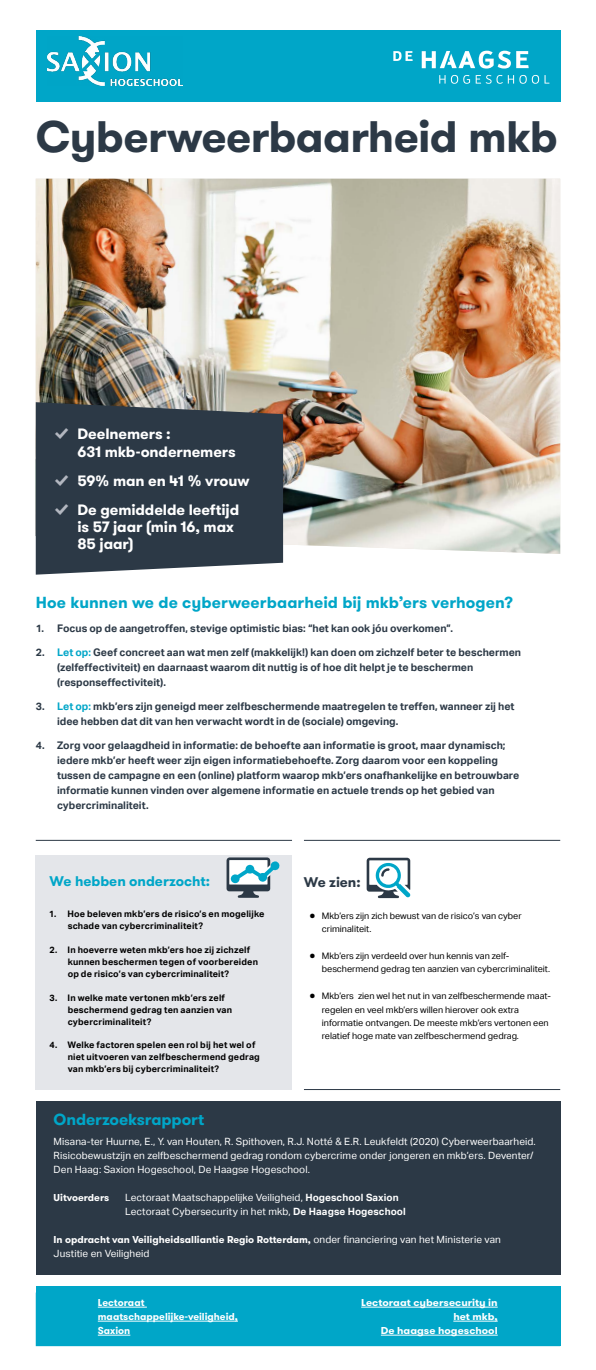
<style>
.page{position:relative;width:596px;height:1370px;background:#fff}
.page>*{position:absolute;margin:0;border:0;box-sizing:border-box;transform-origin:0 0}
.t1{font:700 44px "GT Walsheim Pro";letter-spacing:-.015em;color:#2c3946}
.t2{font:700 16px "GT Walsheim Pro";letter-spacing:.005em;color:#00a6c8}
.t3{font:700 15px/17.2px "GT Walsheim Pro";letter-spacing:-.005em;color:#fff}
.t4{font:700 14px "GT Walsheim Pro";color:#00a6c8}
.t5{font:700 14px "GT Walsheim Pro";letter-spacing:-.005em;color:#2c3946}
.t6{font:700 10.5px/15px "Aktiv Grotesk";color:#2c3946}
.t7{font:10px/14px "Aktiv Grotesk";letter-spacing:.01em;color:#fff}
.t8{font:700 10px/14px "GT Walsheim Pro";color:#fff}
.t9{font:700 10px/14px "GT Walsheim Pro";color:#fff;text-align:right;scale:1.06 1}
.t10{font:700 9px/11.9px "Aktiv Grotesk";letter-spacing:.015em;color:#000}
.t11{font:9px/13.4px "Aktiv Grotesk";color:#000}
.s1{font-family:"Modern Pictograms";font-weight:400;font-size:18.8px;color:#b3b7c0}
.s2{color:#00a6c8}
.s3{font-weight:700}
.s4{font-family:"Aktiv Grotesk";font-weight:400}
</style>
<div class="page">
<div style="left:36px;top:855px;width:256px;height:234px;background:#e4e6ea"></div>
<img style="left:36px;top:179px;width:524px;height:375px">
<svg style="left:36px;top:402px;width:247px;height:172px;background:#36424d"></svg>
<hr style="left:36px;top:839px;width:256px;height:1px;background:#2c3946">
<hr style="left:304px;top:839px;width:256px;height:1px;background:#2c3946">
<hr style="left:304px;top:1088px;width:256px;height:1px;background:#2c3946">
<div style="left:36px;top:30px;width:524px;height:71px;background:#00a6c8"></div>
<svg style="left:393px;top:51px;width:156px;height:33px"></svg>
<img style="left:48px;top:36px;width:134px;height:49px">
<svg style="left:366px;top:857px;width:44px;height:41px"></svg>
<svg style="left:226px;top:857px;width:53px;height:40px"></svg>
<div style="left:36px;top:1286px;width:524px;height:59px;background:#00a6c8"></div>
<hr style="left:361px;top:1306px;width:136px;height:1px;background:#fff">
<hr style="left:453px;top:1320px;width:44px;height:1px;background:#fff">
<hr style="left:380px;top:1334px;width:117px;height:1px;background:#fff">
<hr style="left:98px;top:1306px;width:49px;height:1px;background:#fff">
<hr style="left:98px;top:1320px;width:140px;height:1px;background:#fff">
<hr style="left:98px;top:1334px;width:32px;height:1px;background:#fff">
<div style="left:36px;top:1101px;width:524px;height:173px;background:#2c3946"></div>
<h1 class="t1" style="left:36px;top:108px;width:523px">Cyberweerbaarheid mkb</h1>
<h3 class="t3" style="left:77px;top:425px;width:160px;text-indent:-24px"><span class="s1">%</span> Deelnemers :<br>631 mkb-ondernemers</h3>
<h3 class="t3" style="left:54px;top:466px;width:197px;line-height:29.2px"><span class="s1">%</span> 59% man en 41 % vrouw <span class="s1">%</span> De gemiddelde leeftijd</h3>
<h3 class="t3" style="left:77px;top:518px;width:158px">is 57 jaar (min 16, max<br>85 jaar)</h3>
<h2 class="t2" style="left:36px;top:591px;width:478px">Hoe kunnen we de cyberweerbaarheid bij mkb’ers verhogen?</h2>
<p class="t6" style="left:36px;top:620px;width:418px">1. Focus op de aangetroffen, stevige optimistic bias: “het kan ook jóu overkomen”.</p>
<p class="t6" style="left:57px;top:644px;width:465px;text-indent:-21px">2. <span class="s2">Let op:</span> Geef concreet aan wat men zelf (makkelijk!) kan doen om zichzelf beter te beschermen (zelfeffectiviteit) en daarnaast waarom dit nuttig is of hoe dit helpt je te beschermen (responseffectiviteit).</p>
<p class="t6" style="left:57px;top:698px;width:459px;text-indent:-21px">3. <span class="s2">Let op:</span> mkb’ers zijn geneigd meer zelfbeschermende maatregelen te treffen, wanneer zij het idee hebben dat dit van hen verwacht wordt in de (sociale) omgeving.</p>
<p class="t6" style="left:57px;top:737px;width:463px;text-indent:-21px">4. Zorg voor gelaagdheid in informatie: de behoefte aan informatie is groot, maar dynamisch; iedere mkb’er heeft weer zijn eigen informatiebehoefte. Zorg daarom voor een koppeling tussen de campagne en een (online) platform waarop mkb’ers onafhankelijke en betrouwbare informatie kunnen vinden over algemene informatie en actuele trends op het gebied van cybercriminaliteit.</p>
<h3 class="t4" style="left:50px;top:871px;width:162px">We hebben onderzocht:</h3>
<p class="t10" style="left:68px;top:908px;width:198px;text-indent:-18px">1. Hoe beleven mkb’ers de risico’s en mogelijke schade van cybercriminaliteit?</p>
<p class="t10" style="left:68px;top:943px;width:192px;text-indent:-18px">2. In hoeverre weten mkb’ers hoe zij zichzelf kunnen beschermen tegen of voorbereiden op de risico’s van cybercriminaliteit?</p>
<p class="t10" style="left:68px;top:991px;width:166px;text-indent:-18px">3. In welke mate vertonen mkb’ers zelf beschermend gedrag ten aanzien van cybercriminaliteit?</p>
<p class="t10" style="left:68px;top:1039px;width:193px;text-indent:-18px">4. Welke factoren spelen een rol bij het wel of niet uitvoeren van zelfbeschermend gedrag van mkb’ers bij cybercriminaliteit?</p>
<h3 class="t5" style="left:304px;top:873px;width:58px">We zien:</h3>
<p class="t11" style="left:321px;top:908px;width:201px;text-indent:-12px">● Mkb’ers zijn zich bewust van de risico’s van cyber criminaliteit.</p>
<p class="t11" style="left:321px;top:949px;width:230px;text-indent:-12px">● Mkb’ers zijn verdeeld over hun kennis van zelf&shy;beschermend gedrag ten aanzien van cybercriminaliteit.</p>
<p class="t11" style="left:321px;top:989px;width:229px;text-indent:-12px">● Mkb’ers zien wel het nut in van zelfbeschermende maat&shy;regelen en veel mkb’ers willen hierover ook extra informatie ontvangen. De meeste mkb’ers vertonen een relatief hoge mate van zelfbeschermend gedrag.</p>
<h2 class="t2" style="left:54px;top:1109px;width:152px">Onderzoeksrapport</h2>
<p class="t7" style="left:54px;top:1134px;width:483px">Misana-ter Huurne, E., Y. van Houten, R. Spithoven, R.J. Notté &amp; E.R. Leukfeldt (2020) Cyberweerbaarheid.<br>Risicobewustzijn en zelfbeschermend gedrag rondom cybercrime onder jongeren en mkb’ers. Deventer/<br>Den Haag: Saxion Hogeschool, De Haagse Hogeschool.</p>
<p class="t8" style="left:54px;top:1190px;width:57px">Uitvoerders</p>
<p class="t7" style="left:125px;top:1190px;width:282px">Lectoraat Maatschappelijke Veiligheid, <span class="s3">Hogeschool Saxion<br></span>Lectoraat Cybersecurity in het mkb, <span class="s3">De Haagse Hogeschool</span></p>
<p class="t8" style="left:54px;top:1232px;width:448px">In opdracht van Veiligheidsalliantie Regio Rotterdam, <span class="s4">onder financiering van het Ministerie van</span></p>
<p class="t7" style="left:54px;top:1246px;width:97px">Justitie en Veiligheid</p>
<p class="t8" style="left:98px;top:1295px;width:141px">Lectoraat maatschappelijke-veiligheid,<br>Saxion</p>
<p class="t9" style="left:361px;top:1295px;width:130px">Lectoraat cybersecurity in het mkb,<br>De haagse hogeschool</p>
</div>
